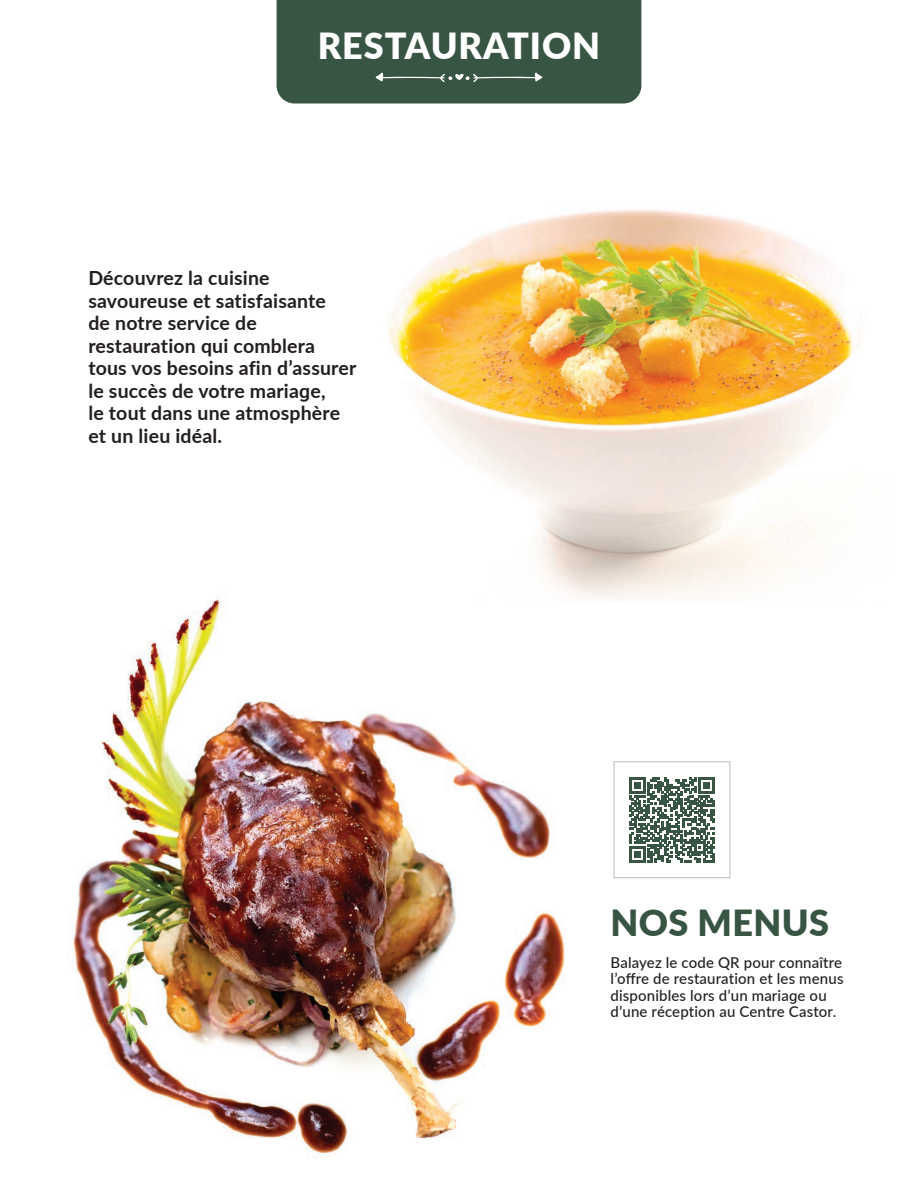
<style>
.page{position:relative;width:918px;height:1188px;background:#fff}
.page>*{position:absolute;margin:0;border:0;box-sizing:border-box;transform-origin:0 0}
.t1{font:900 36px "Lato";letter-spacing:.025em;color:#fff}
.t2{font:900 36px "Lato";letter-spacing:.01em;color:#385443}
.t3{font:700 19.5px/22.5px "Lato";letter-spacing:.01em;color:#231f20}
.t4{font:500 15px/16.5px "Lato";letter-spacing:.01em;color:#231f20;text-align:justify}
</style>
<div class="page">
<img style="left:72px;top:596px;width:493px;height:561px">
<div style="left:614px;top:761px;width:116px;height:117px;border:1px solid #bcbdc0"></div>
<svg style="left:629px;top:777px;width:86px;height:85px"></svg>
<div style="left:277px;top:0;width:364px;height:104px;background:#385443"></div>
<img style="left:314px;top:210px;width:546px;height:393px">
<p class="t1" style="left:318px;top:19px;width:284px">RESTAURATION</p>
<p class="t3" style="left:88px;top:266px;width:183px">Découvrez la cuisine</p>
<p class="t3" style="left:88px;top:289px;width:239px">savoureuse et satisfaisante</p>
<p class="t3" style="left:88px;top:311px;width:170px">de notre service de</p>
<p class="t3" style="left:88px;top:334px;width:228px">restauration qui comblera</p>
<p class="t3" style="left:88px;top:356px;width:269px">tous vos besoins afin d’assurer le succès de votre mariage,</p>
<p class="t3" style="left:88px;top:401px;width:253px">le tout dans une atmosphère et un lieu idéal.</p>
<p class="t2" style="left:611px;top:896px;width:220px">NOS MENUS</p>
<p class="t4" style="left:611px;top:953px;width:234px">Balayez le code QR pour connaître l’offre de restauration et les menus disponibles lors d’un mariage ou</p>
<p class="t4" style="left:611px;top:1003px;width:227px">d’une réception au Centre Castor.</p>
</div>
